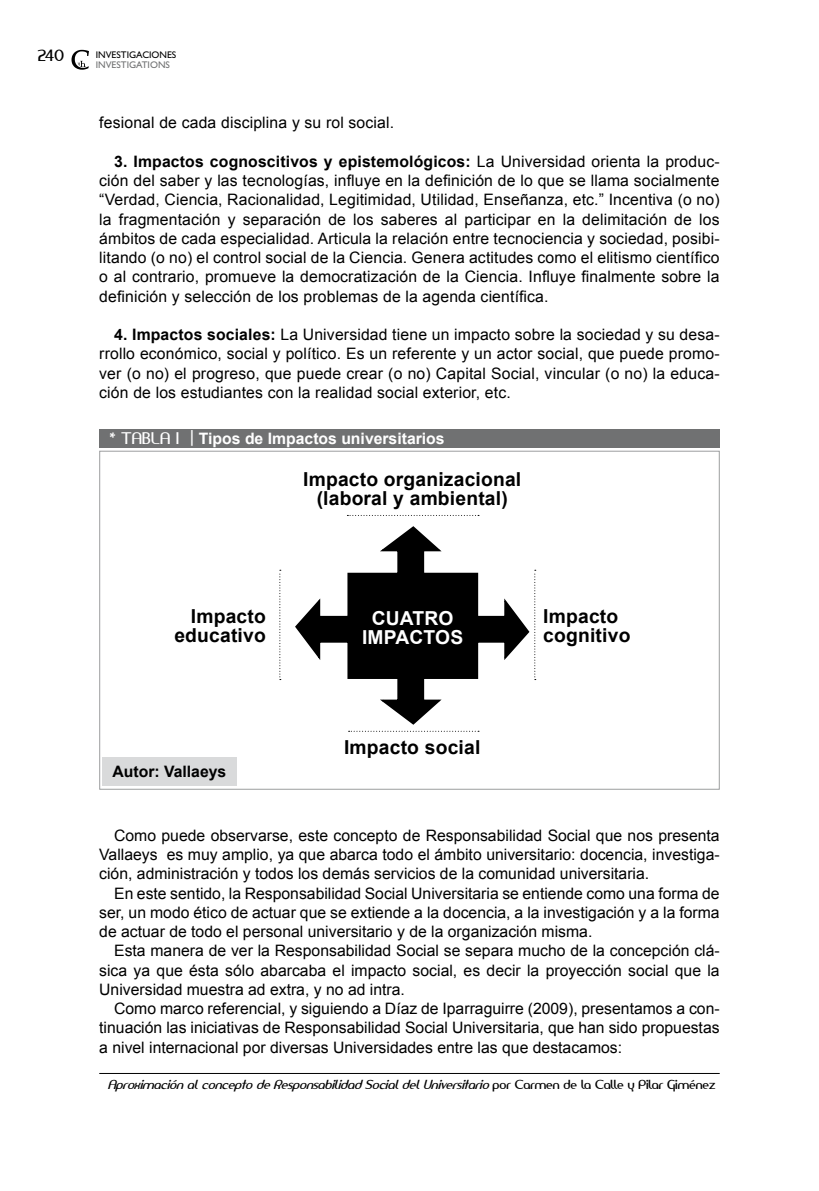
<style>
.page{position:relative;width:819px;height:1191px;background:#fff}
.page>*{position:absolute;margin:0;border:0;box-sizing:border-box;transform-origin:0 0}
.t1{font:700 19.25px/19.2px "Arial";letter-spacing:.01em;color:#000;text-align:center}
.t2{font:700 19.25px/19.2px "Arial";letter-spacing:.01em;color:#fff;text-align:center}
.t3{font:15.75px/19.2px "Arial";color:#000;text-align:justify}
.t4{font:700 15.75px "Arial";color:#fff}
.t5{font:700 15.75px "Arial";color:#000}
.t6{font:15.22px "Amerika Sans";color:#000}
.t7{font:italic 12.25px "Amerika Sans";color:#000}
.t8{font:9.62px "Gill Sans";color:#000}
.t9{font:9.62px "Gill Sans";color:#707172}
.s1{font-weight:700}
.s2{font-family:"Amerika Sans";font-weight:400}
.s3{font-style:normal}
</style>
<div class="page">
<hr style="left:99px;top:1073px;width:620px;height:1px;background:#000">
<svg style="left:71px;top:50px;width:18px;height:20px"></svg>
<div style="left:99px;top:429px;width:620px;height:19px;background:#707172"></div>
<svg style="left:295px;top:526px;width:235px;height:199px"></svg>
<svg style="left:347px;top:515px;width:132px;height:1px"></svg>
<svg style="left:534px;top:570px;width:2px;height:110px"></svg>
<svg style="left:279px;top:570px;width:2px;height:110px"></svg>
<svg style="left:348px;top:731px;width:131px;height:1px"></svg>
<div style="left:103px;top:757px;width:134px;height:29px;background:#d9dadb"></div>
<p class="t6" style="left:38px;top:46px;width:28px">240</p>
<p class="t8" style="left:96px;top:50px;width:82px">INVESTIGACIONES</p>
<p class="t9" style="left:96px;top:59px;width:76px">INVESTIGATIONS</p>
<p class="t3" style="left:99px;top:113px;width:296px">fesional de cada disciplina y su rol social.</p>
<p class="t3" style="left:99px;top:152px;width:622px;text-indent:15px"><span class="s1">3. Impactos cognoscitivos y epistemológicos:</span> La Universidad orienta la produc&shy;ción del saber y las tecnologías, influye en la definición de lo que se llama socialmente “Verdad, Ciencia, Racionalidad, Legitimidad, Utilidad, Enseñanza, etc.” Incentiva (o no) la fragmentación y separación de los saberes al participar en la delimitación de los ámbitos de cada especialidad. Articula la relación entre tecnociencia y sociedad, posibi&shy;litando (o no) el control social de la Ciencia. Genera actitudes como el elitismo científico o al contrario, promueve la democratización de la Ciencia. Influye finalmente sobre la definición y selección de los problemas de la agenda científica.</p>
<p class="t3" style="left:99px;top:325px;width:622px;text-indent:15px"><span class="s1">4. Impactos sociales:</span> La Universidad tiene un impacto sobre la sociedad y su desa&shy;rrollo económico, social y político. Es un referente y un actor social, que puede promo&shy;ver (o no) el progreso, que puede crear (o no) Capital Social, vincular (o no) la educa&shy;ción de los estudiantes con la realidad social exterior, etc.</p>
<p class="t4" style="left:109px;top:428px;width:337px"><span class="s2">* TABLA I |</span> Tipos de Impactos universitarios</p>
<p class="t1" style="left:303px;top:470px;width:219px">Impacto organizacional (laboral y ambiental)</p>
<p class="t1" style="left:174px;top:607px;width:93px;text-align:right">Impacto educativo</p>
<p class="t5" style="left:112px;top:761px;width:115px">Autor: Vallaeys</p>
<p class="t2" style="left:362px;top:609px;width:103px">CUATRO<br>IMPACTOS</p>
<p class="t1" style="left:543px;top:607px;width:89px;text-align:left">Impacto cognitivo</p>
<p class="t1" style="left:344px;top:738px;width:138px">Impacto social</p>
<p class="t3" style="left:99px;top:826px;width:622px;text-indent:15px">Como puede observarse, este concepto de Responsabilidad Social que nos presenta Vallaeys es muy amplio, ya que abarca todo el ámbito universitario: docencia, investiga&shy;ción, administración y todos los demás servicios de la comunidad universitaria.</p>
<p class="t3" style="left:99px;top:883px;width:622px;text-indent:15px">En este sentido, la Responsabilidad Social Universitaria se entiende como una forma de ser, un modo ético de actuar que se extiende a la docencia, a la investigación y a la forma de actuar de todo el personal universitario y de la organización misma.</p>
<p class="t3" style="left:99px;top:941px;width:622px;text-indent:15px">Esta manera de ver la Responsabilidad Social se separa mucho de la concepción clá&shy;sica ya que ésta sólo abarcaba el impacto social, es decir la proyección social que la Universidad muestra ad extra, y no ad intra.</p>
<p class="t3" style="left:99px;top:999px;width:622px;text-indent:15px">Como marco referencial, y siguiendo a Díaz de Iparraguirre (2009), presentamos a con&shy;tinuación las iniciativas de Responsabilidad Social Universitaria, que han sido propuestas a nivel internacional por diversas Universidades entre las que destacamos:</p>
<p class="t7" style="left:107px;top:1076px;width:609px">AproximaciónalconceptodeResponsabilidadSocialdelUniversitario<span class="s3">p o r C a r m e n d e l a C a l l e y P i l a r G i m é n e z</span></p>
</div>
